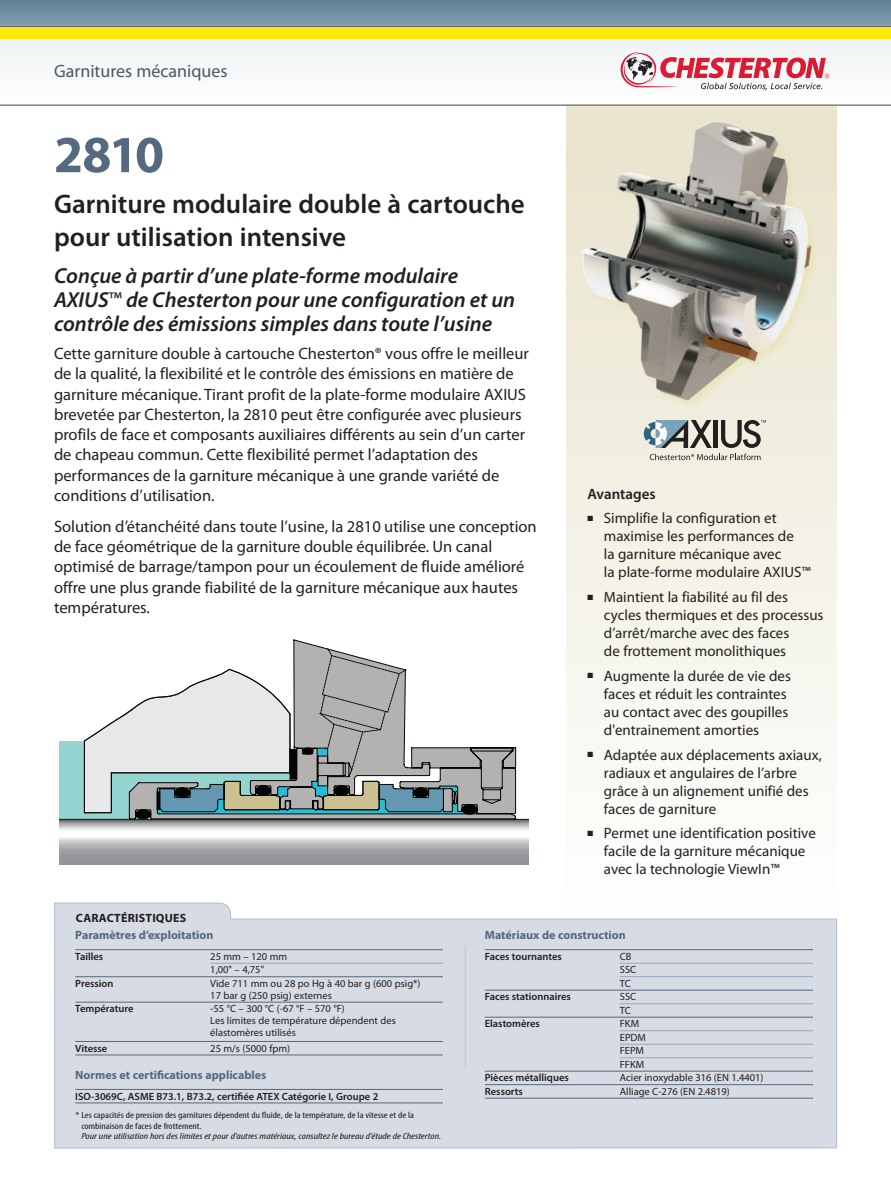
<style>
.page{position:relative;width:891px;height:1188px;background:#fff}
.page>*{position:absolute;margin:0;border:0;box-sizing:border-box;transform-origin:0 0}
.t1{font:700 52.5px "Myriad Pro";color:#55697f}
.t2{font:600 27px/33px "Myriad Pro";color:#231f20}
.t3{font:italic 600 21.75px/24px "Myriad Pro";color:#231f20}
.t4{font:18px "Myriad Pro";color:#475865}
.t5{font:16.5px/20.2px "Myriad Pro";color:#231f20}
.t6{font:15px/18px "Myriad Pro";color:#231f20}
.t7{font:600 15px "Myriad Pro";color:#231f20}
.t8{font:700 12px "Myriad Pro";color:#55697f}
.t9{font:700 12px "Myriad Pro";letter-spacing:.02em;color:#231f20}
.t10{font:10.5px/13.5px "Myriad Pro";color:#231f20}
.t11{font:600 10.5px "Myriad Pro";color:#231f20}
.t12{font:condensed 9px/10.5px "Myriad Pro";color:#231f20;scale:1.18 1}
.t13{font:italic condensed 9px "Myriad Pro";color:#231f20;scale:1.27 1}
.s1{font-weight:400;font-style:normal}
</style>
<div class="page">
<svg style="left:567px;top:105px;width:270px;height:664px"></svg>
<svg style="left:0;top:0;width:891px;height:27px;background:#718d9f"></svg>
<div style="left:0;top:39px;width:891px;height:66px;background:#f6f8f9"></div>
<svg style="left:621px;top:52px;width:208px;height:38px"></svg>
<div style="left:0;top:27px;width:891px;height:12px;background:#ffe709"></div>
<svg style="left:54px;top:902px;width:783px;height:247px;background:#d7dbe4"></svg>
<hr style="left:485px;top:949px;width:328px;height:1px;background:#55697f">
<hr style="left:620px;top:963px;width:193px;height:1px;background:#9ba6b7">
<hr style="left:620px;top:976px;width:193px;height:1px;background:#9ba6b7">
<hr style="left:485px;top:990px;width:328px;height:1px;background:#55697f">
<hr style="left:620px;top:1003px;width:193px;height:1px;background:#9ba6b7">
<hr style="left:485px;top:1017px;width:328px;height:1px;background:#55697f">
<hr style="left:620px;top:1030px;width:193px;height:1px;background:#9ba6b7">
<hr style="left:620px;top:1044px;width:193px;height:1px;background:#9ba6b7">
<hr style="left:620px;top:1057px;width:193px;height:1px;background:#9ba6b7">
<hr style="left:485px;top:1071px;width:328px;height:1px;background:#55697f">
<hr style="left:485px;top:1084px;width:328px;height:1px;background:#55697f">
<hr style="left:485px;top:1098px;width:328px;height:1px;background:#55697f">
<hr style="left:75px;top:949px;width:368px;height:1px;background:#55697f">
<hr style="left:210px;top:963px;width:233px;height:1px;background:#9ba6b7">
<hr style="left:75px;top:976px;width:368px;height:1px;background:#55697f">
<hr style="left:75px;top:1002px;width:368px;height:1px;background:#55697f">
<hr style="left:75px;top:1041px;width:368px;height:1px;background:#55697f">
<hr style="left:75px;top:1055px;width:368px;height:1px;background:#55697f">
<hr style="left:75px;top:1089px;width:368px;height:1px;background:#55697f">
<hr style="left:75px;top:1103px;width:368px;height:1px;background:#55697f">
<hr style="left:465px;top:946px;width:1px;height:123px;background:#bdc4d0">
<svg style="left:60px;top:640px;width:468px;height:224px"></svg>
<svg style="left:650px;top:454px;width:111px;height:6px"></svg>
<svg style="left:644px;top:420px;width:68px;height:28px;background:#959fa1"></svg>
<hr style="left:714px;top:420px;width:4px;height:28px;background:#231f20">
<svg style="left:721px;top:420px;width:45px;height:28px"></svg>
<img style="left:568px;top:106px;width:269px;height:314px">
<p class="t4" style="left:54px;top:60px;width:175px">Garnitures mécaniques</p>
<h1 class="t1" style="left:54px;top:120px;width:112px">2810</h1>
<h2 class="t2" style="left:54px;top:187px;width:472px">Garniture modulaire double à cartouche pour utilisation intensive</h2>
<h3 class="t3" style="left:54px;top:263px;width:463px">Conçue à partir d’une plate-forme modulaire<br>AXIUS<span class="s1">™</span> de Chesterton pour une configuration et un contrôle des émissions simples dans toute l’usine</h3>
<p class="t5" style="left:54px;top:343px;width:477px">Cette garniture double à cartouche Chesterton® vous offre le meilleur de la qualité, la flexibilité et le contrôle des émissions en matière de garniture mécanique. Tirant profit de la plate-forme modulaire AXIUS brevetée par Chesterton, la 2810 peut être configurée avec plusieurs profils de face et composants auxiliaires différents au sein d’un carter de chapeau commun. Cette flexibilité permet l’adaptation des performances de la garniture mécanique à une grande variété de conditions d’utilisation.</p>
<p class="t5" style="left:54px;top:516px;width:484px">Solution d’étanchéité dans toute l’usine, la 2810 utilise une conception de face géométrique de la garniture double équilibrée. Un canal optimisé de barrage/tampon pour un écoulement de fluide amélioré offre une plus grande fiabilité de la garniture mécanique aux hautes températures.</p>
<p class="t7" style="left:587px;top:484px;width:70px">Avantages</p>
<p class="t6" style="left:604px;top:509px;width:208px;text-indent:-16px">■ Simplifie la configuration et maximise les performances de<br>la garniture mécanique avec<br>la plate-forme modulaire AXIUS™</p>
<p class="t6" style="left:604px;top:588px;width:221px;text-indent:-16px">■ Maintient la fiabilité au fil des cycles thermiques et des processus d’arrêt/marche avec des faces<br>de frottement monolithiques</p>
<p class="t6" style="left:604px;top:667px;width:189px;text-indent:-17px">■ Augmente la durée de vie des faces et réduit les contraintes au contact avec des goupilles d'entrainement amorties</p>
<p class="t6" style="left:604px;top:745px;width:219px;text-indent:-16px">■ Adaptée aux déplacements axiaux, radiaux et angulaires de l’arbre grâce à un alignement unifié des faces de garniture</p>
<p class="t6" style="left:604px;top:824px;width:213px;text-indent:-16px">■ Permet une identification positive facile de la garniture mécanique avec la technologie ViewIn™</p>
<p class="t9" style="left:76px;top:910px;width:112px">CARACTÉRISTIQUES</p>
<p class="t8" style="left:75px;top:927px;width:140px">Paramètres d’exploitation</p>
<p class="t11" style="left:75px;top:950px;width:30px">Tailles</p>
<p class="t10" style="left:210px;top:950px;width:79px">25 mm – 120 mm<br>1,00" – 4,75"</p>
<p class="t11" style="left:75px;top:977px;width:40px">Pression</p>
<p class="t10" style="left:210px;top:977px;width:212px;line-height:12px">Vide 711 mm ou 28 po Hg à 40 bar g (600 psig*)<br>17 bar g (250 psig) externes</p>
<p class="t11" style="left:75px;top:1002px;width:60px">Température</p>
<p class="t10" style="left:210px;top:1003px;width:187px;line-height:12px">-55 °C – 300 °C (-67 °F – 570 °F)<br>Les limites de température dépendent des élastomères utilisés</p>
<p class="t11" style="left:75px;top:1041px;width:33px">Vitesse</p>
<p class="t10" style="left:210px;top:1041px;width:81px">25 m/s (5000 fpm)</p>
<p class="t8" style="left:75px;top:1067px;width:193px">Normes et certifications applicables</p>
<p class="t11" style="left:75px;top:1089px;width:305px">ISO-3069C, ASME B73.1, B73.2, certifiée ATEX Catégorie I, Groupe 2</p>
<p class="t12" style="left:81px;top:1110px;width:284px;text-indent:-6px">* Les capacités de pression des garnitures dépendent du fluide, de la température, de la vitesse et de la combinaison de faces de frottement.</p>
<p class="t13" style="left:81px;top:1131px;width:285px">Pour une utilisation hors des limites et pour d'autres matériaux, consultez le bureau d'étude de Chesterton.</p>
<p class="t8" style="left:485px;top:927px;width:142px">Matériaux de construction</p>
<p class="t11" style="left:485px;top:950px;width:79px">Faces tournantes</p>
<p class="t10" style="left:620px;top:949px;width:18px">CB<br>SSC<br>TC</p>
<p class="t11" style="left:485px;top:990px;width:88px">Faces stationnaires</p>
<p class="t10" style="left:620px;top:990px;width:18px">SSC<br>TC</p>
<p class="t11" style="left:485px;top:1017px;width:57px">Elastomères</p>
<p class="t10" style="left:620px;top:1017px;width:28px">FKM<br>EPDM<br>FEPM<br>FFKM</p>
<p class="t11" style="left:485px;top:1071px;width:85px">Pièces métalliques</p>
<p class="t10" style="left:620px;top:1071px;width:145px">Acier inoxydable 316 (EN 1.4401)</p>
<p class="t11" style="left:485px;top:1085px;width:40px">Ressorts</p>
<p class="t10" style="left:620px;top:1084px;width:111px">Alliage C-276 (EN 2.4819)</p>
</div>
